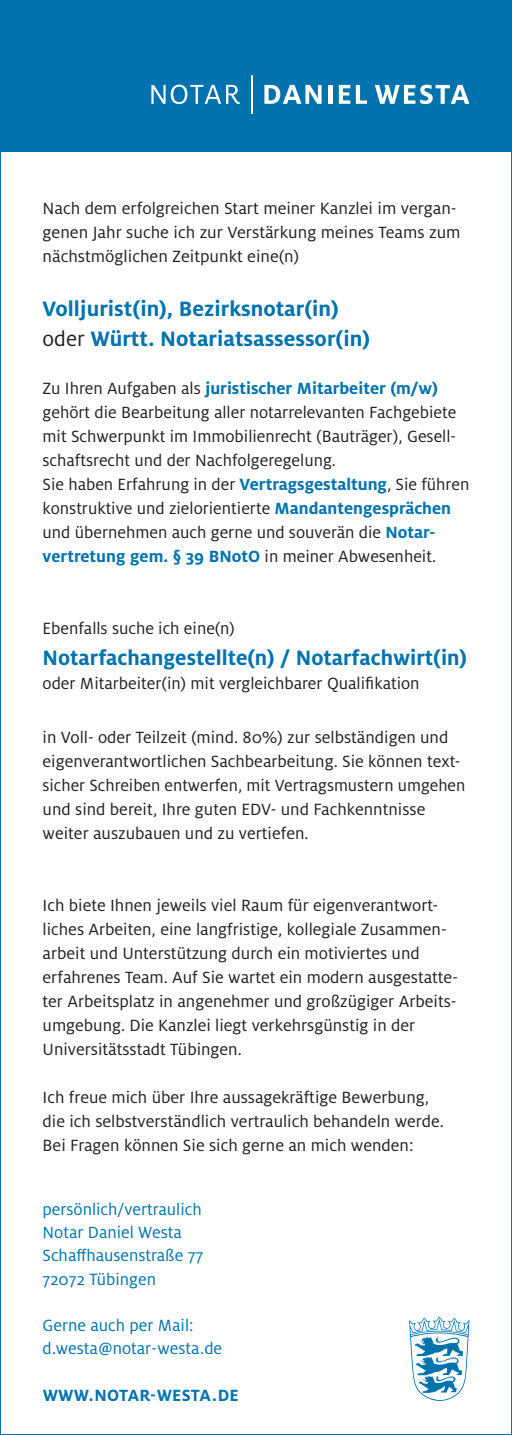
<style>
.page{position:relative;width:512px;height:1435px;background:#fff}
.page>*{position:absolute;margin:0;border:0;box-sizing:border-box;transform-origin:0 0}
.t1{font:700 23px/30px "Milo OT";color:#0073ae}
.t2{font:18px/24px "Milo OT";color:#231f20}
.t3{font:18px/23.2px "Milo OT";color:#0073ae}
.t4{font:700 18px "Milo OT";letter-spacing:.01em;color:#0073ae}
.s1{font-weight:400;color:#231f20}
.s2{font-weight:700;color:#0073ae}
</style>
<div class="page">
<div style="left:0;top:0;width:511px;height:152px;background:#0073ae"></div>
<svg style="left:151px;top:85px;width:88px;height:19px"></svg>
<svg style="left:264px;top:85px;width:57px;height:19px"></svg>
<hr style="left:328px;top:85px;width:4px;height:19px;background:#fff">
<svg style="left:338px;top:85px;width:28px;height:19px"></svg>
<svg style="left:374px;top:85px;width:95px;height:19px"></svg>
<hr style="left:250px;top:75px;width:2px;height:38px;background:#fff">
<svg style="left:409px;top:1316px;width:60px;height:84px"></svg>
<p class="t2" style="left:43px;top:197px;width:419px">Nach dem erfolgreichen Start meiner Kanzlei im vergan&shy;genen Jahr suche ich zur Verstärkung meines Teams zum nächstmöglichen Zeitpunkt eine(n)</p>
<p class="t1" style="left:43px;top:294px;width:328px">Volljurist(in), Bezirksnotar(in) <span class="s1">oder</span> Württ. Notariatsassessor(in)</p>
<p class="t2" style="left:43px;top:377px;width:428px">Zu Ihren Aufgaben als <span class="s2">juristischer Mitarbeiter (m/w) </span>gehört die Bearbeitung aller notarrelevanten Fachgebiete mit Schwerpunkt im Immobilienrecht (Bauträger), Gesell&shy;schaftsrecht und der Nachfolgeregelung.<br>Sie haben Erfahrung in der <span class="s2">Vertragsgestaltung</span>, Sie führen konstruktive und zielorientierte <span class="s2">Mandantengesprächen </span>und übernehmen auch gerne und souverän die <span class="s2">Notar&shy;vertretung gem. § 39 BNotO</span> in meiner Abwesenheit.</p>
<p class="t2" style="left:43px;top:617px;width:194px">Ebenfalls suche ich eine(n)</p>
<p class="t1" style="left:43px;top:642px;width:425px">Notarfachangestellte(n) / Notarfachwirt(in)</p>
<p class="t2" style="left:43px;top:671px;width:378px">oder Mitarbeiter(in) mit vergleichbarer Qualifikation</p>
<p class="t2" style="left:43px;top:725px;width:424px">in Voll- oder Teilzeit (mind. 80%) zur selbständigen und eigenverantwortlichen Sachbearbeitung. Sie können text&shy;sicher Schreiben entwerfen, mit Vertragsmustern umgehen und sind bereit, Ihre guten EDV- und Fachkenntnisse weiter auszubauen und zu vertiefen.</p>
<p class="t2" style="left:43px;top:893px;width:416px">Ich biete Ihnen jeweils viel Raum für eigenverantwort&shy;liches Arbeiten, eine langfristige, kollegiale Zusammen&shy;arbeit und Unterstützung durch ein motiviertes und erfahrenes Team. Auf Sie wartet ein modern ausgestatte&shy;ter Arbeitsplatz in angenehmer und großzügiger Arbeits&shy;umgebung. Die Kanzlei liegt verkehrsgünstig in der Universitätsstadt Tübingen.</p>
<p class="t2" style="left:43px;top:1085px;width:402px">Ich freue mich über Ihre aussagekräftige Bewerbung, die ich selbstverständlich vertraulich behandeln werde.<br>Bei Fragen können Sie sich gerne an mich wenden:</p>
<p class="t3" style="left:43px;top:1197px;width:162px">persönlich/vertraulich<br>Notar Daniel Westa<br>Schaffhausenstraße 77<br>72072 Tübingen</p>
<p class="t3" style="left:43px;top:1314px;width:181px">Gerne auch per Mail: d.westa@notar-westa.de</p>
<p class="t4" style="left:43px;top:1385px;width:197px">WWW.NOTAR-WESTA.DE</p>
</div>
